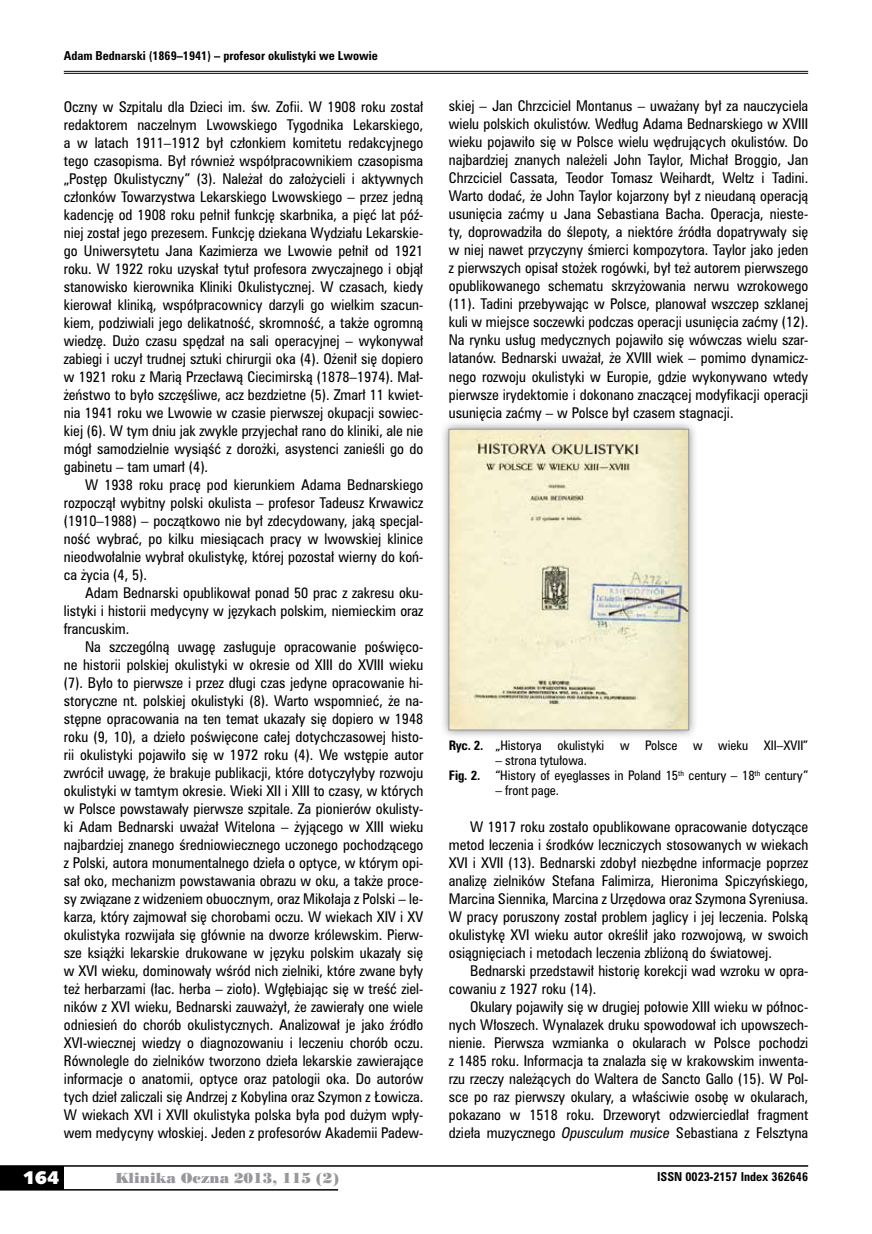
<style>
.page{position:relative;width:872px;height:1234px;background:#fff}
.page>*{position:absolute;margin:0;border:0;box-sizing:border-box;transform-origin:0 0}
.t1{font:18px "Humanst 531 U Blk PL";color:#fff}
.t2{font:13.5px/18px "Zurich Cn PL";color:#000;text-align:justify}
.t3{font:13.5px "Poster Bodoni PL";color:#98989c}
.t4{font:12px/15px "Zurich Cn PL";color:#000}
.t5{font:700 11.25px "Zurich Cn PL";color:#000}
.s1{font-weight:700}
.s2{font-style:italic}
</style>
<div class="page">
<div style="left:0;top:1165px;width:64px;height:24px;background:#000"></div>
<hr style="left:0;top:1164px;width:808px;height:2px;background:#000">
<hr style="left:0;top:1188px;width:338px;height:2px;background:#000">
<hr style="left:64px;top:71px;width:744px;height:1px;background:#000">
<hr style="left:64px;top:73px;width:744px;height:1px;background:#000">
<div style="left:440px;top:420px;width:258px;height:319px;background:#000;opacity:.45"></div>
<img style="left:451px;top:431px;width:236px;height:297px">
<div style="left:449px;top:429px;width:240px;height:301px;border:1px solid #98989c"></div>
<p class="t5" style="left:64px;top:48px;width:315px">Adam Bednarski (1869–1941) – profesor okulistyki we Lwowie</p>
<p class="t2" style="left:64px;top:97px;width:361px">Oczny w Szpitalu dla Dzieci im. św. Zofii. W 1908 roku został redaktorem naczelnym Lwowskiego Tygodnika Lekarskiego, a w latach 1911–1912 był członkiem komitetu redakcyjnego tego czasopisma. Był również współpracownikiem czasopisma „Postęp Okulistyczny” (3). Należał do założycieli i aktywnych członków Towarzystwa Lekarskiego Lwowskiego – przez jedną kadencję od 1908 roku pełnił funkcję skarbnika, a pięć lat póź&shy;niej został jego prezesem. Funkcję dziekana Wydziału Lekarskie&shy;go Uniwersytetu Jana Kazimierza we Lwowie pełnił od 1921 roku. W 1922 roku uzyskał tytuł profesora zwyczajnego i objął stanowisko kierownika Kliniki Okulistycznej. W czasach, kiedy kierował kliniką, współpracownicy darzyli go wielkim szacun&shy;kiem, podziwiali jego delikatność, skromność, a także ogromną wiedzę. Dużo czasu spędzał na sali operacyjnej – wykonywał zabiegi i uczył trudnej sztuki chirurgii oka (4). Ożenił się dopiero w 1921 roku z Marią Przecławą Ciecimirską (1878–1974). Mał&shy;żeństwo to było szczęśliwe, acz bezdzietne (5). Zmarł 11 kwiet&shy;nia 1941 roku we Lwowie w czasie pierwszej okupacji sowiec&shy;kiej (6). W tym dniu jak zwykle przyjechał rano do kliniki, ale nie mógł samodzielnie wysiąść z dorożki, asystenci zanieśli go do gabinetu – tam umarł (4).</p>
<p class="t2" style="left:64px;top:475px;width:361px;text-indent:21px">W 1938 roku pracę pod kierunkiem Adama Bednarskiego rozpoczął wybitny polski okulista – profesor Tadeusz Krwawicz (1910–1988) – początkowo nie był zdecydowany, jaką specjal&shy;ność wybrać, po kilku miesiącach pracy w lwowskiej klinice nieodwołalnie wybrał okulistykę, której pozostał wierny do koń&shy;ca życia (4, 5).</p>
<p class="t2" style="left:64px;top:583px;width:361px;text-indent:21px">Adam Bednarski opublikował ponad 50 prac z zakresu oku&shy;listyki i historii medycyny w językach polskim, niemieckim oraz francuskim.</p>
<p class="t2" style="left:64px;top:637px;width:361px;text-indent:21px">Na szczególną uwagę zasługuje opracowanie poświęco&shy;ne historii polskiej okulistyki w okresie od XIII do XVIII wieku (7). Było to pierwsze i przez długi czas jedyne opracowanie hi&shy;storyczne nt. polskiej okulistyki (8). Warto wspomnieć, że na&shy;stępne opracowania na ten temat ukazały się dopiero w 1948 roku (9, 10), a dzieło poświęcone całej dotychczasowej histo&shy;rii okulistyki pojawiło się w 1972 roku (4). We wstępie autor zwrócił uwagę, że brakuje publikacji, które dotyczyłyby rozwoju okulistyki w tamtym okresie. Wieki XII i XIII to czasy, w których w Polsce powstawały pierwsze szpitale. Za pionierów okulisty&shy;ki Adam Bednarski uważał Witelona – żyjącego w XIII wieku najbardziej znanego średniowiecznego uczonego pochodzącego z Polski, autora monumentalnego dzieła o optyce, w którym opi&shy;sał oko, mechanizm powstawania obrazu w oku, a także proce&shy;sy związane z widzeniem obuocznym, oraz Mikołaja z Polski – le&shy;karza, który zajmował się chorobami oczu. W wiekach XIV i XV okulistyka rozwijała się głównie na dworze królewskim. Pierw&shy;sze książki lekarskie drukowane w języku polskim ukazały się w XVI wieku, dominowały wśród nich zielniki, które zwane były też herbarzami (łac. herba – zioło). Wgłębiając się w treść ziel&shy;ników z XVI wieku, Bednarski zauważył, że zawierały one wiele odniesień do chorób okulistycznych. Analizował je jako źródło XVI-wiecznej wiedzy o diagnozowaniu i leczeniu chorób oczu.<br>Równolegle do zielników tworzono dzieła lekarskie zawierające informacje o anatomii, optyce oraz patologii oka. Do autorów tych dzieł zaliczali się Andrzej z Kobylina oraz Szymon z Łowicza.<br>W wiekach XVI i XVII okulistyka polska była pod dużym wpły&shy;wem medycyny włoskiej. Jeden z profesorów Akademii Padew-</p>
<p class="t2" style="left:449px;top:97px;width:361px">skiej – Jan Chrzciciel Montanus – uważany był za nauczyciela wielu polskich okulistów. Według Adama Bednarskiego w XVIII wieku pojawiło się w Polsce wielu wędrujących okulistów. Do najbardziej znanych należeli John Taylor, Michał Broggio, Jan Chrzciciel Cassata, Teodor Tomasz Weihardt, Weltz i Tadini.<br>Warto dodać, że John Taylor kojarzony był z nieudaną operacją usunięcia zaćmy u Jana Sebastiana Bacha. Operacja, nieste&shy;ty, doprowadziła do ślepoty, a niektóre źródła dopatrywały się w niej nawet przyczyny śmierci kompozytora. Taylor jako jeden z pierwszych opisał stożek rogówki, był też autorem pierwszego opublikowanego schematu skrzyżowania nerwu wzrokowego (11). Tadini przebywając w Polsce, planował wszczep szklanej kuli w miejsce soczewki podczas operacji usunięcia zaćmy (12).<br>Na rynku usług medycznych pojawiło się wówczas wielu szar&shy;latanów. Bednarski uważał, że XVIII wiek – pomimo dynamicz&shy;nego rozwoju okulistyki w Europie, gdzie wykonywano wtedy pierwsze irydektomie i dokonano znaczącej modyfikacji operacji usunięcia zaćmy – w Polsce był czasem stagnacji.</p>
<p class="t4" style="left:449px;top:737px;width:95px"><span class="s1">Ryc. 2.</span> „Historya</p>
<p class="t4" style="left:557px;top:737px;width:48px">okulistyki</p>
<p class="t4" style="left:620px;top:737px;width:11px">w</p>
<p class="t4" style="left:645px;top:737px;width:34px">Polsce</p>
<p class="t4" style="left:693px;top:737px;width:11px">w</p>
<p class="t4" style="left:718px;top:737px;width:31px">wieku</p>
<p class="t4" style="left:763px;top:737px;width:46px">XII–XVII”</p>
<p class="t4" style="left:449px;top:752px;width:361px;text-indent:47px">– strona tytułowa.<br><span class="s1">Fig. 2.</span> “History of eyeglasses in Poland 15<sup>th</sup> century – 18<sup>th</sup> century”</p>
<p class="t4" style="left:495px;top:782px;width:65px">– front page.</p>
<p class="t2" style="left:449px;top:817px;width:361px;text-indent:21px">W 1917 roku zostało opublikowane opracowanie dotyczące metod leczenia i środków leczniczych stosowanych w wiekach XVI i XVII (13). Bednarski zdobył niezbędne informacje poprzez analizę zielników Stefana Falimirza, Hieronima Spiczyńskiego, Marcina Siennika, Marcina z Urzędowa oraz Szymona Syreniusa.<br>W pracy poruszony został problem jaglicy i jej leczenia. Polską okulistykę XVI wieku autor określił jako rozwojową, w swoich osiągnięciach i metodach leczenia zbliżoną do światowej.</p>
<p class="t2" style="left:449px;top:961px;width:361px;text-indent:21px">Bednarski przedstawił historię korekcji wad wzroku w opra&shy;cowaniu z 1927 roku (14).</p>
<p class="t2" style="left:449px;top:997px;width:361px;text-indent:21px">Okulary pojawiły się w drugiej połowie XIII wieku w północ&shy;nych Włoszech. Wynalazek druku spowodował ich upowszech&shy;nienie. Pierwsza wzmianka o okularach w Polsce pochodzi z 1485 roku. Informacja ta znalazła się w krakowskim inwenta&shy;rzu rzeczy należących do Waltera de Sancto Gallo (15). W Pol&shy;sce po raz pierwszy okulary, a właściwie osobę w okularach, pokazano w 1518 roku. Drzeworyt odzwierciedlał fragment dzieła muzycznego <span class="s2">Opusculum musice</span> Sebastiana z Felsztyna</p>
<h1 class="t1" style="left:23px;top:1165px;width:38px">164</h1>
<p class="t3" style="left:115px;top:1168px;width:225px">Klinika Oczna 2013, 115 (2)</p>
<p class="t5" style="left:657px;top:1168px;width:152px">ISSN 0023-2157 Index 362646</p>
</div>
